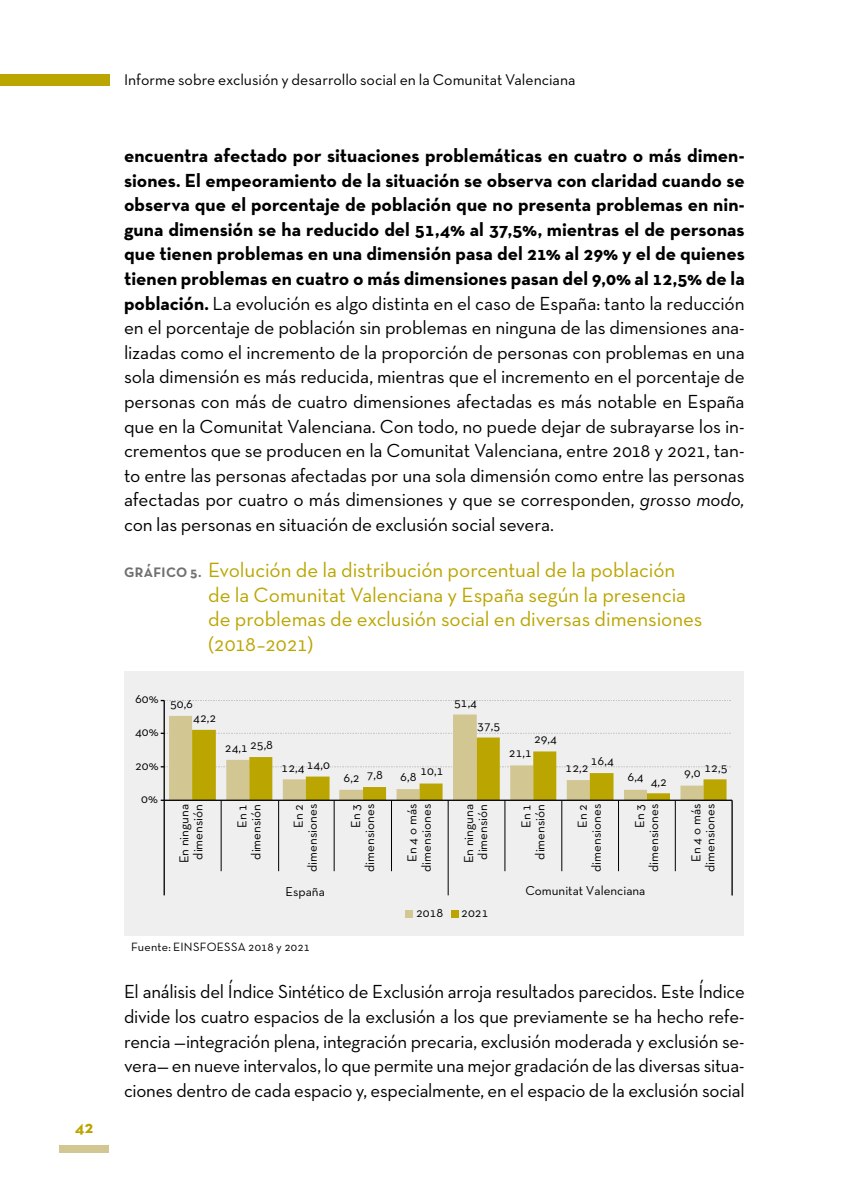
<style>
.page{position:relative;width:844px;height:1191px;background:#fff}
.page>*{position:absolute;margin:0;border:0;box-sizing:border-box;transform-origin:0 0}
.t1{font:21px/24.5px "Neutra Text TF";letter-spacing:-.005em;color:#bba500}
.t2{font:19.25px/24.5px "Neutra Text TF";letter-spacing:-.01em;color:#000;text-align:justify}
.t3{font:700 17.5px "Neutra Text TF";color:#bba500}
.t4{font:15.75px "Neutra Text TF";color:#000}
.t5{font:13.12px/14px "Neutra Text TF";color:#000;text-align:right}
.t6{font:12.25px "Neutra Text TF";letter-spacing:.015em;color:#000}
.s1{font-weight:700}
.s2{font-style:italic}
.s3{font-weight:700;font-size:14px;color:#707070}
</style>
<div class="page">
<div style="left:0;top:74px;width:109px;height:11px;background:#bba500"></div>
<div style="left:60px;top:1144px;width:49px;height:8px;background:#d2c692"></div>
<div style="left:124px;top:670px;width:620px;height:265px;background:#efefef"></div>
<svg style="left:169px;top:714px;width:308px;height:16px"></svg>
<hr style="left:163px;top:700px;width:2px;height:100px;background:#000">
<svg style="left:161px;top:730px;width:570px;height:71px"></svg>
<svg style="left:161px;top:700px;width:570px;height:1px"></svg>
<hr style="left:164px;top:799px;width:568px;height:2px;background:#000">
<hr style="left:731px;top:800px;width:1px;height:95px;background:#000">
<hr style="left:163px;top:800px;width:2px;height:95px;background:#000">
<hr style="left:221px;top:800px;width:1px;height:71px;background:#000">
<hr style="left:278px;top:800px;width:1px;height:71px;background:#000">
<hr style="left:333px;top:800px;width:1px;height:71px;background:#000">
<hr style="left:391px;top:800px;width:1px;height:71px;background:#000">
<hr style="left:447px;top:800px;width:1px;height:95px;background:#000">
<hr style="left:504px;top:800px;width:1px;height:71px;background:#000">
<hr style="left:561px;top:800px;width:1px;height:71px;background:#000">
<hr style="left:618px;top:800px;width:1px;height:71px;background:#000">
<hr style="left:674px;top:800px;width:1px;height:71px;background:#000">
<div style="left:405px;top:909px;width:8px;height:8px;background:#d2c692"></div>
<div style="left:451px;top:909px;width:7px;height:8px;background:#bba500"></div>
<p class="t3" style="left:75px;top:1116px;width:20px">42</p>
<p class="t4" style="left:124px;top:70px;width:453px">Informe sobre exclusión y desarrollo social en la Comunitat Valenciana</p>
<p class="t2" style="left:124px;top:143px;width:622px"><span class="s1">encuentra afectado por situaciones problemáticas en cuatro o más dimen&shy;siones. El empeoramiento de la situación se observa con claridad cuando se observa que el porcentaje de población que no presenta problemas en nin&shy;guna dimensión se ha reducido del 51,4% al 37,5%, mientras el de personas que tienen problemas en una dimensión pasa del 21% al 29% y el de quienes tienen problemas en cuatro o más dimensiones pasan del 9,0% al 12,5% de la población.</span> La evolución es algo distinta en el caso de España: tanto la reducción en el porcentaje de población sin problemas en ninguna de las dimensiones ana&shy;lizadas como el incremento de la proporción de personas con problemas en una sola dimensión es más reducida, mientras que el incremento en el porcentaje de personas con más de cuatro dimensiones afectadas es más notable en España que en la Comunitat Valenciana. Con todo, no puede dejar de subrayarse los in&shy;crementos que se producen en la Comunitat Valenciana, entre 2018 y 2021, tan&shy;to entre las personas afectadas por una sola dimensión como entre las personas afectadas por cuatro o más dimensiones y que se corresponden, <span class="s2">grosso modo, </span>con las personas en situación de exclusión social severa.</p>
<p class="t1" style="left:208px;top:557px;width:496px;text-indent:-84px"><span class="s3">GRÁFICO 5.</span> Evolución de la distribución porcentual de la población de la Comunitat Valenciana y España según la presencia de problemas de exclusión social en diversas dimensiones (2018–2021)</p>
<p class="t5" style="left:135px;top:691px;width:25px">60%</p>
<p class="t5" style="left:135px;top:724px;width:25px">40%</p>
<p class="t5" style="left:135px;top:758px;width:25px">20%</p>
<p class="t5" style="left:141px;top:791px;width:18px">0%</p>
<p class="t5" style="left:170px;top:696px;width:25px">50,6</p>
<p class="t5" style="left:193px;top:710px;width:25px">42,2</p>
<p class="t5" style="left:250px;top:737px;width:25px">25,8</p>
<p class="t5" style="left:225px;top:740px;width:25px">24,1</p>
<p class="t5" style="left:307px;top:757px;width:25px">14,0</p>
<p class="t5" style="left:281px;top:760px;width:25px">12,4</p>
<p class="t5" style="left:366px;top:767px;width:18px">7,8</p>
<p class="t5" style="left:420px;top:763px;width:25px">10,1</p>
<p class="t5" style="left:343px;top:770px;width:18px">6,2</p>
<p class="t5" style="left:400px;top:769px;width:18px">6,8</p>
<p class="t5" style="left:454px;top:695px;width:25px">51,4</p>
<p class="t5" style="left:477px;top:718px;width:25px">37,5</p>
<p class="t5" style="left:534px;top:731px;width:25px">29,4</p>
<p class="t5" style="left:508px;top:745px;width:25px">21,1</p>
<p class="t5" style="left:590px;top:753px;width:25px">16,4</p>
<p class="t5" style="left:565px;top:760px;width:25px">12,2</p>
<p class="t5" style="left:704px;top:760px;width:25px">12,5</p>
<p class="t5" style="left:627px;top:769px;width:18px">6,4</p>
<p class="t5" style="left:684px;top:765px;width:18px">9,0</p>
<p class="t5" style="left:650px;top:774px;width:18px">4,2</p>
<p class="t5" style="left:291px;top:871px;width:69px;rotate:-90deg">En 2 dimensiones</p>
<p class="t5" style="left:575px;top:871px;width:69px;rotate:-90deg">En 2 dimensiones</p>
<p class="t5" style="left:632px;top:871px;width:69px;rotate:-90deg">En 3 dimensiones</p>
<p class="t5" style="left:688px;top:871px;width:69px;rotate:-90deg">En 4 o más dimensiones</p>
<p class="t5" style="left:348px;top:871px;width:69px;rotate:-90deg">En 3 dimensiones</p>
<p class="t5" style="left:405px;top:871px;width:69px;rotate:-90deg">En 4 o más dimensiones</p>
<p class="t5" style="left:177px;top:863px;width:61px;text-align:left;rotate:-90deg">En ninguna dimensión</p>
<p class="t5" style="left:461px;top:863px;width:61px;text-align:left;rotate:-90deg">En ninguna dimensión</p>
<p class="t5" style="left:235px;top:859px;width:57px;rotate:-90deg">En 1 dimensión</p>
<p class="t5" style="left:518px;top:859px;width:57px;rotate:-90deg">En 1 dimensión</p>
<p class="t5" style="left:285px;top:883px;width:41px">España</p>
<p class="t5" style="left:525px;top:883px;width:122px">Comunitat Valenciana</p>
<p class="t5" style="left:416px;top:905px;width:29px">2018</p>
<p class="t5" style="left:461px;top:905px;width:29px">2021</p>
<p class="t6" style="left:131px;top:939px;width:180px">Fuente: EINSFOESSA 2018 y 2021</p>
<p class="t2" style="left:124px;top:979px;width:622px">El análisis del Índice Sintético de Exclusión arroja resultados parecidos. Este Índice divide los cuatro espacios de la exclusión a los que previamente se ha hecho refe&shy;rencia —integración plena, integración precaria, exclusión moderada y exclusión se&shy;vera— en nueve intervalos, lo que permite una mejor gradación de las diversas situa&shy;ciones dentro de cada espacio y, especialmente, en el espacio de la exclusión social</p>
</div>
